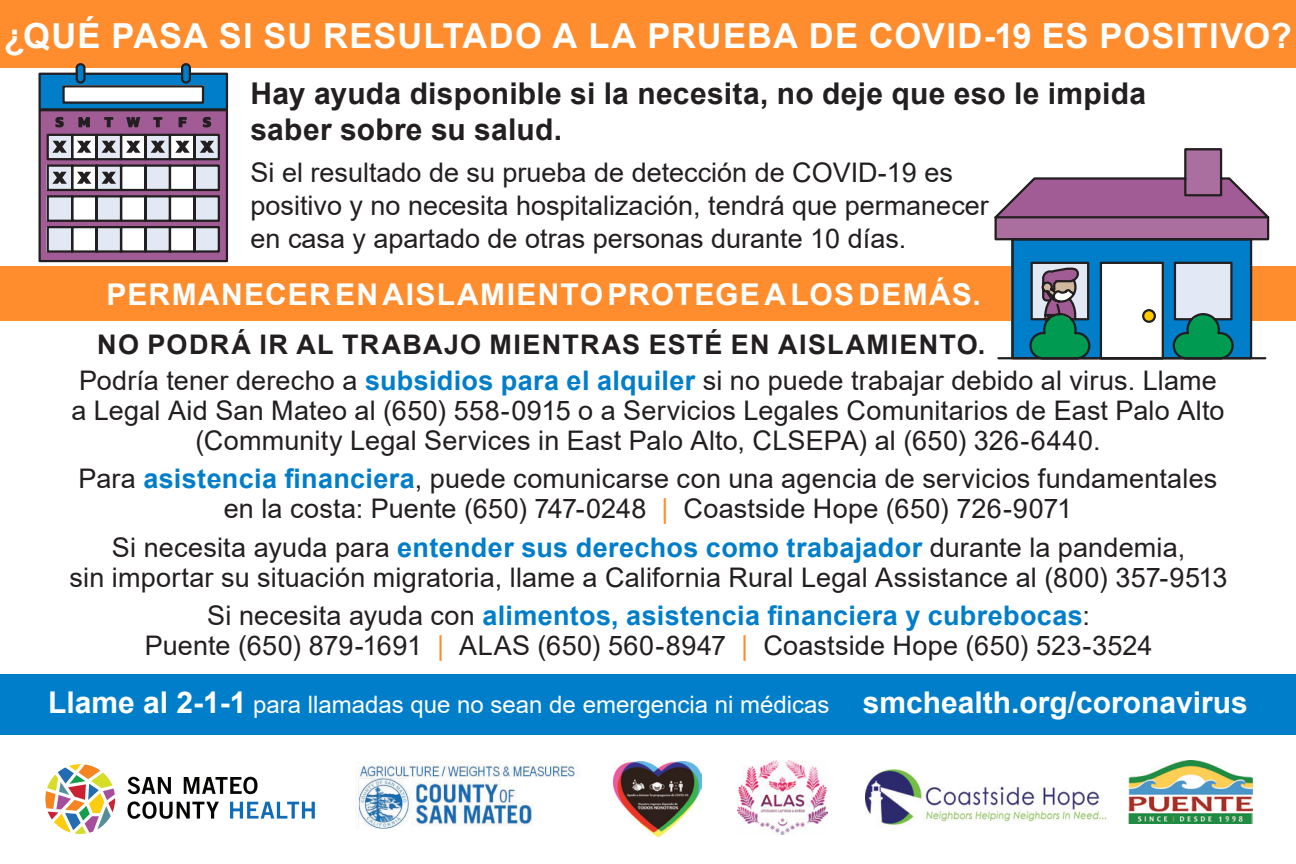
<style>
.page{position:relative;width:1296px;height:864px;background:#fff}
.page>*{position:absolute;margin:0;border:0;box-sizing:border-box;transform-origin:0 0}
.t1{font:700 34.5px "Arial";letter-spacing:.035em;color:#fff}
.t2{font:700 30px/36px "Arial";letter-spacing:.01em;color:#231f20}
.t3{font:700 30px "Arial";letter-spacing:.045em;color:#fff}
.t4{font:27px/30px "Arial";letter-spacing:.005em;color:#231f20;text-align:center}
.t5{font:700 27px "Arial";letter-spacing:.05em;color:#231f20}
.t6{font:24px "Arial";color:#fff}
.s1{font-weight:700;color:#007eca}
.s2{color:#ff8c2d}
.s3{font-weight:700;font-size:30px}
</style>
<div class="page">
<div style="left:0;top:674px;width:1296px;height:60px;background:#007eca"></div>
<div style="left:0;top:0;width:1296px;height:68px;background:#ff8c2d"></div>
<div style="left:0;top:267px;width:1296px;height:54px;background:#ff8c2d"></div>
<svg style="left:992px;top:148px;width:279px;height:212px"></svg>
<div style="left:39px;top:73px;width:188px;height:189px;background:#a25c95"></div>
<div style="left:39px;top:109px;width:189px;height:153px;border:2px solid #231f20"></div>
<div style="left:76px;top:63px;width:10px;height:21px;border:2px solid #231f20;border-radius:4px"></div>
<div style="left:181px;top:63px;width:10px;height:21px;border:2px solid #231f20;border-radius:4px"></div>
<svg style="left:38px;top:64px;width:191px;height:63px"></svg>
<svg style="left:46px;top:133px;width:174px;height:120px;background:#a9a2ad"></svg>
<img style="left:866px;top:770px;width:241px;height:55px">
<img style="left:1129px;top:761px;width:124px;height:63px">
<img style="left:614px;top:761px;width:87px;height:75px">
<img style="left:737px;top:761px;width:91px;height:73px">
<img style="left:356px;top:762px;width:221px;height:67px">
<svg style="left:128px;top:777px;width:43px;height:17px"></svg>
<svg style="left:184px;top:777px;width:74px;height:17px"></svg>
<svg style="left:127px;top:801px;width:92px;height:18px"></svg>
<svg style="left:230px;top:802px;width:85px;height:17px"></svg>
<svg style="left:45px;top:764px;width:70px;height:70px"></svg>
<p class="t1" style="left:4px;top:11px;width:1289px">¿QUÉ PASA SI SU RESULTADO A LA PRUEBA DE COVID-19 ES POSITIVO?</p>
<p class="t2" style="left:250px;top:76px;width:897px">Hay ayuda disponible si la necesita, no deje que eso le impida saber sobre su salud.</p>
<p class="t4" style="left:250px;top:156px;width:740px;line-height:33px;text-align:left">Si el resultado de su prueba de detección de COVID-19 es positivo y no necesita hospitalización, tendrá que permanecer en casa y apartado de otras personas durante 10 días.</p>
<p class="t3" style="left:107px;top:273px;width:876px">PERMANECER EN AISLAMIENTO PROTEGE A LOS DEMÁS.</p>
<p class="t5" style="left:97px;top:325px;width:890px">NO PODRÁ IR AL TRABAJO MIENTRAS ESTÉ EN AISLAMIENTO.</p>
<p class="t4" style="left:71px;top:365px;width:1155px">Podría tener derecho a <span class="s1">subsidios para el alquiler</span> si no puede trabajar debido al virus. Llame a Legal Aid San Mateo al (650) 558-0915 o a Servicios Legales Comunitarios de East Palo Alto (Community Legal Services in East Palo Alto, CLSEPA) al (650) 326-6440.</p>
<p class="t4" style="left:79px;top:463px;width:1140px">Para <span class="s1">asistencia financiera</span>, puede comunicarse con una agencia de servicios fundamentales en la costa: Puente (650) 747-0248 <span class="s2">|</span> Coastside Hope (650) 726-9071</p>
<p class="t4" style="left:70px;top:532px;width:1159px">Si necesita ayuda para <span class="s1">entender sus derechos como trabajador</span> durante la pandemia,<br>sin importar su situación migratoria, llame a California Rural Legal Assistance al (800) 357-9513</p>
<p class="t4" style="left:145px;top:600px;width:1009px">Si necesita ayuda con <span class="s1">alimentos, asistencia financiera y cubrebocas</span>:<br>Puente (650) 879-1691 <span class="s2">|</span> ALAS (650) 560-8947 <span class="s2">|</span> Coastside Hope (650) 523-3524</p>
<p class="t6" style="left:48px;top:688px;width:1201px"><span class="s3">Llame al 2-1-1</span> para llamadas que no sean de emergencia ni médicas <span class="s3">smchealth.org/coronavirus</span></p>
</div>
